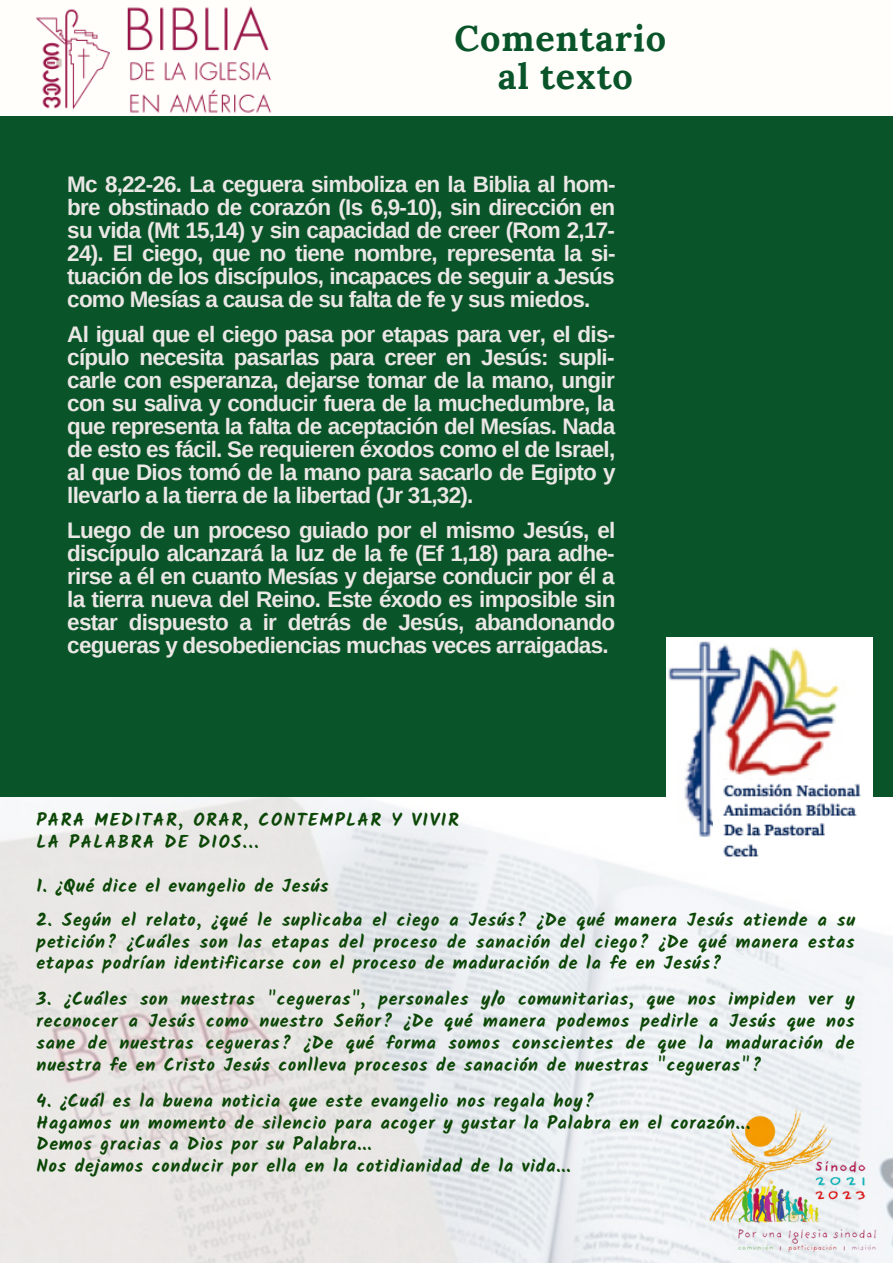
<style>
.page{position:relative;width:893px;height:1264px;background:#fff}
.page>*{position:absolute;margin:0;border:0;box-sizing:border-box;transform-origin:0 0}
.t1{font:700 36px/38.2px "Lora";letter-spacing:.025em;color:#0a542a;text-align:center}
.t2{font:700 22.5px/23px "Arimo";letter-spacing:-.035em;color:#eae7e5;text-align:justify}
.t3{font:700 18px/21.9px "Kalam";letter-spacing:.045em;color:#0c4707;text-align:justify}
.t4{font:700 18px/21.9px "Kalam";letter-spacing:.085em;color:#0c4707}
</style>
<div class="page">
<div style="left:0;top:0;width:891px;height:1262px;background:#fffefa"></div>
<img style="left:0;top:796px;width:892px;height:466px">
<div style="left:0;top:116px;width:892px;height:680px;background:#0a542a"></div>
<img style="left:36px;top:6px;width:236px;height:107px">
<img style="left:666px;top:638px;width:205px;height:221px">
<img style="left:713px;top:775px;width:159px;height:84px">
<img style="left:709px;top:1100px;width:183px;height:161px">
<h1 class="t1" style="left:454px;top:19px;width:213px">Comentario al texto</h1>
<p class="t2" style="left:67px;top:173px;width:549px">Mc 8,22-26. La ceguera simboliza en la Biblia al hom&shy;bre obstinado de corazón (Is 6,9-10), sin dirección en su vida (Mt 15,14) y sin capacidad de creer (Rom 2,17- 24). El ciego, que no tiene nombre, representa la si&shy;tuación de los discípulos, incapaces de seguir a Jesús como Mesías a causa de su falta de fe y sus miedos.</p>
<p class="t2" style="left:67px;top:322px;width:549px">Al igual que el ciego pasa por etapas para ver, el dis&shy;cípulo necesita pasarlas para creer en Jesús: supli&shy;carle con esperanza, dejarse tomar de la mano, ungir con su saliva y conducir fuera de la muchedumbre, la que representa la falta de aceptación del Mesías. Nada de esto es fácil. Se requieren éxodos como el de Israel, al que Dios tomó de la mano para sacarlo de Egipto y llevarlo a la tierra de la libertad (Jr 31,32).</p>
<p class="t2" style="left:67px;top:518px;width:549px">Luego de un proceso guiado por el mismo Jesús, el discípulo alcanzará la luz de la fe (Ef 1,18) para adhe&shy;rirse a él en cuanto Mesías y dejarse conducir por él a la tierra nueva del Reino. Este éxodo es imposible sin estar dispuesto a ir detrás de Jesús, abandonando cegueras y desobediencias muchas veces arraigadas.</p>
<p class="t4" style="left:37px;top:808px;width:424px">PARA MEDITAR, ORAR, CONTEMPLAR Y VIVIR<br>LA PALABRA DE DIOS...</p>
<p class="t3" style="left:37px;top:874px;width:293px">1. ¿Qué dice el evangelio de Jesús</p>
<p class="t3" style="left:37px;top:908px;width:820px">2. Según el relato, ¿qué le suplicaba el ciego a Jesús? ¿De qué manera Jesús atiende a su petición? ¿Cuáles son las etapas del proceso de sanación del ciego? ¿De qué manera estas etapas podrían identificarse con el proceso de maduración de la fe en Jesús?</p>
<p class="t3" style="left:37px;top:988px;width:819px">3. ¿Cuáles son nuestras "cegueras", personales y/o comunitarias, que nos impiden ver y reconocer a Jesús como nuestro Señor? ¿De qué manera podemos pedirle a Jesús que nos sane de nuestras cegueras? ¿De qué forma somos conscientes de que la maduración de nuestra fe en Cristo Jesús conlleva procesos de sanación de nuestras "cegueras"?</p>
<p class="t3" style="left:37px;top:1089px;width:715px;text-align:left">4. ¿Cuál es la buena noticia que este evangelio nos regala hoy?<br>Hagamos un momento de silencio para acoger y gustar la Palabra en el corazón...<br>Demos gracias a Dios por su Palabra...<br>Nos dejamos conducir por ella en la cotidianidad de la vida...</p>
</div>
